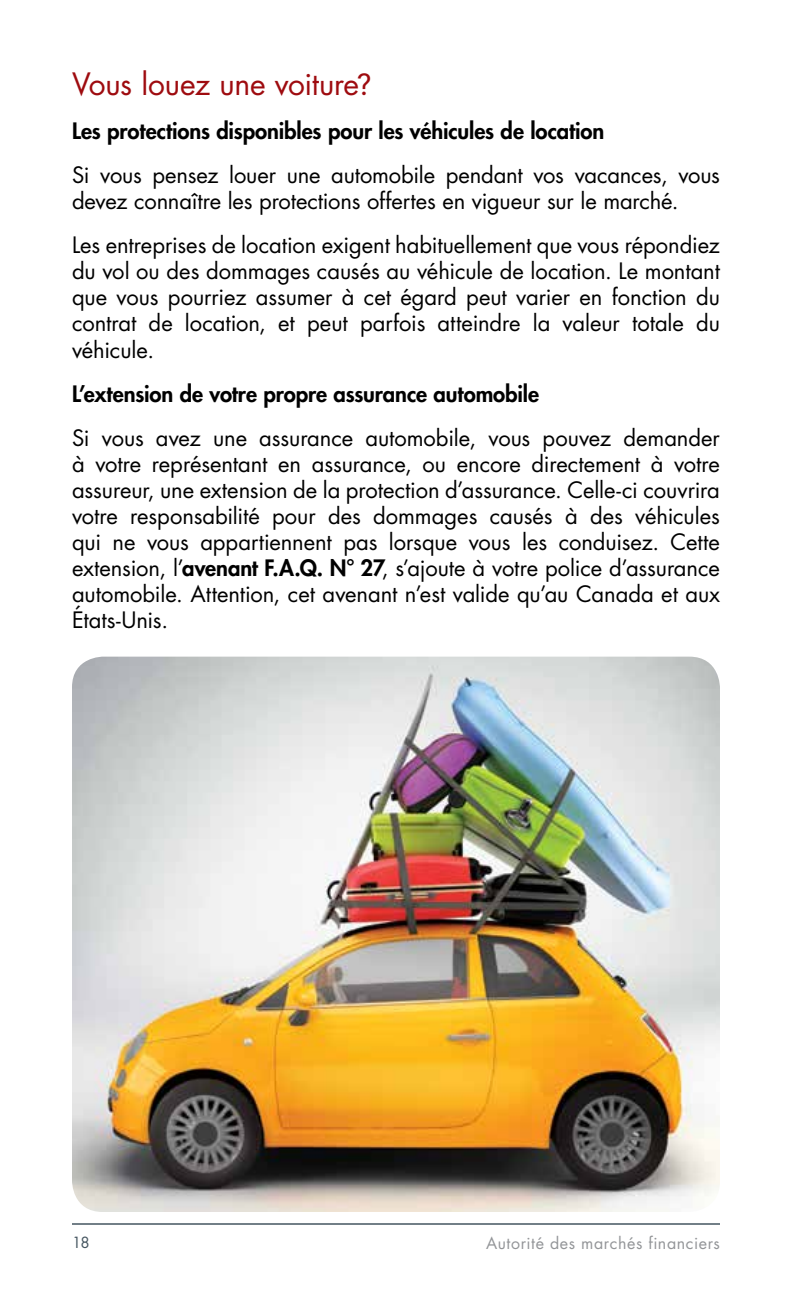
<style>
.page{position:relative;width:792px;height:1296px;background:#fff}
.page>*{position:absolute;margin:0;border:0;box-sizing:border-box;transform-origin:0 0}
.t1{font:30px "Futura";letter-spacing:-.015em;color:#9e0b0f}
.t2{font:22px/26px "Futura";letter-spacing:-.005em;color:#000;text-align:justify}
.t3{font:800 22px "Futura";letter-spacing:-.005em;color:#000}
.t4{font:16px "Futura";letter-spacing:.04em;color:#939598}
.t5{font:15px "Futura";color:#455560}
.s1{font-family:"Avenir"}
.s2{font-weight:800}
</style>
<div class="page">
<img style="left:72px;top:657px;width:648px;height:555px">
<hr style="left:72px;top:1223px;width:648px;height:2px;background:#455560">
<h1 class="t1" style="left:72px;top:64px;width:301px">Vous louez une voiture<span class="s1">?</span></h1>
<p class="t3" style="left:72px;top:117px;width:534px">Les protections disponibles pour les véhicules de location</p>
<p class="t2" style="left:72px;top:162px;width:650px">Si vous pensez louer une automobile pendant vos vacances, vous devez connaître les protections offertes en vigueur sur le marché.</p>
<p class="t2" style="left:72px;top:232px;width:650px">Les entreprises de location exigent habituellement que vous répondiez du vol ou des dommages causés au véhicule de location. Le montant que vous pourriez assumer à cet égard peut varier en fonction du contrat de location, et peut parfois atteindre la valeur totale du véhicule.</p>
<p class="t3" style="left:72px;top:379px;width:469px">L’extension de votre propre assurance automobile</p>
<p class="t2" style="left:72px;top:424px;width:650px">Si vous avez une assurance automobile, vous pouvez demander à votre représentant en assurance, ou encore directement à votre assureur, une extension de la protection d’assurance. Celle-ci couvrira votre responsabilité pour des dommages causés à des véhicules qui ne vous appartiennent pas lorsque vous les conduisez. Cette extension, l’<span class="s2">avenant F.A.Q. N° 27</span>, s’ajoute à votre police d’assurance automobile. Attention, cet avenant n’est valide qu’au Canada et aux États-Unis.</p>
<p class="t5" style="left:72px;top:1232px;width:19px">18</p>
<p class="t4" style="left:486px;top:1232px;width:235px">Autorité des marchés financiers</p>
</div>
